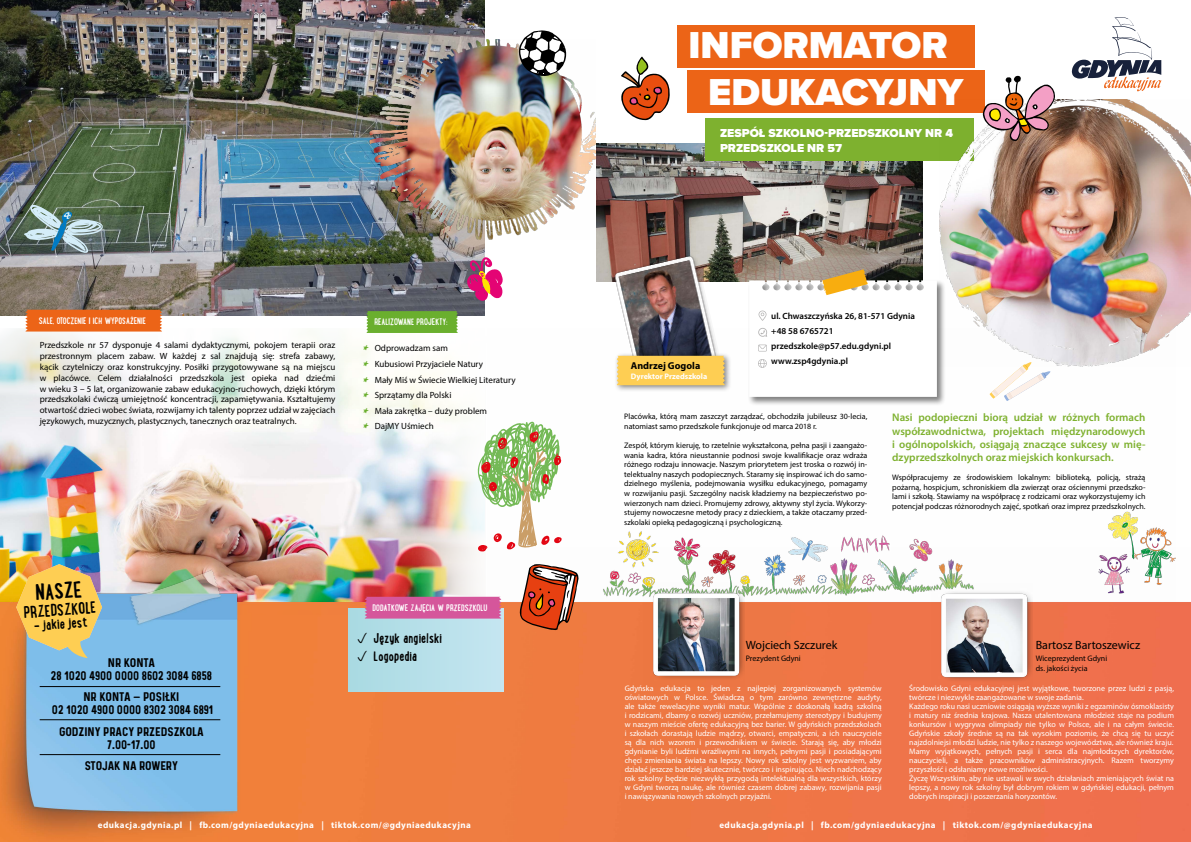
<style>
.page{position:relative;width:1191px;height:842px;background:#fff}
.page>*{position:absolute;margin:0;border:0;box-sizing:border-box;transform-origin:0 0}
.t1{font:900 38.9px/46.7px "Proxima Nova";color:#fff;text-align:center}
.t2{font:700 24px "Lunch Box";color:#000}
.t3{font:700 18px "Lunch Box";color:#000}
.t4{font:700 15.7px "Lunch Box";color:#000}
.t5{font:700 15px/18px "Lunch Box";color:#000}
.t6{font:900 12px/14.4px "Proxima Nova";color:#fff}
.t7{font:12px "Myriad Pro";color:#000}
.t8{font:600 11px/13.2px "Myriad Pro";color:#7eb12f;text-align:justify}
.t9{font:10px/13px "Prequel";color:#000;text-align:center}
.t10{font:700 10px "Lunch Box";color:#fff}
.t11{font:700 10px "Myriad Pro";color:#000}
.t12{font:9px/10.8px "Myriad Pro";color:#000;text-align:justify}
.t13{font:700 9px "Myriad Pro";letter-spacing:.05em;color:#fff}
.t14{font:600 9px/15px "Myriad Pro";color:#000}
.t15{font:8px/9px "Myriad Pro";color:#fff;text-align:justify}
.t16{font:8px/9.6px "Myriad Pro";color:#000}
.t17{font:700 8px "Myriad Pro";color:#fff}
.s1{font-family:"Chinup Buttercup Elements";font-size:13px;color:#6aaf2e}
</style>
<div class="page">
<img style="left:0;top:0;width:485px;height:316px">
<img style="left:369px;top:40px;width:226px;height:199px">
<img style="left:0;top:330px;width:1172px;height:218px">
<img style="left:0;top:548px;width:1191px;height:294px">
<svg style="left:1071px;top:17px;width:90px;height:74px"></svg>
<div style="left:677px;top:26px;width:297px;height:42px;background:#ec6417"></div>
<div style="left:687px;top:70px;width:297px;height:43px;background:#ec6417"></div>
<img style="left:596px;top:144px;width:327px;height:138px">
<div style="left:705px;top:118px;width:269px;height:43px;background:#7eb12f"></div>
<hr style="left:40px;top:686px;width:180px;height:1px;background:#000">
<hr style="left:40px;top:719px;width:180px;height:1px;background:#000">
<hr style="left:40px;top:754px;width:180px;height:1px;background:#000">
<svg style="left:366px;top:311px;width:92px;height:22px;background:#6caf32"></svg>
<div style="left:349px;top:609px;width:154px;height:82px;background:linear-gradient(to right,#a9dae2,#c5e6f1)"></div>
<div style="left:365px;top:597px;width:136px;height:22px;background:#d5569b"></div>
<svg style="left:25px;top:310px;width:137px;height:22px;background:#eb691f"></svg>
<div style="left:747px;top:279px;width:199px;height:127px;background:#000;opacity:.5"></div>
<svg style="left:16px;top:564px;width:86px;height:94px;background:#debf6c"></svg>
<svg style="left:989px;top:367px;width:61px;height:34px"></svg>
<svg style="left:749px;top:269px;width:188px;height:128px"></svg>
<svg style="left:517px;top:30px;width:50px;height:48px"></svg>
<svg style="left:621px;top:57px;width:49px;height:64px"></svg>
<svg style="left:517px;top:564px;width:64px;height:67px"></svg>
<svg style="left:477px;top:421px;width:85px;height:131px"></svg>
<svg style="left:24px;top:202px;width:80px;height:51px;background:#77908c"></svg>
<svg style="left:464px;top:255px;width:39px;height:48px"></svg>
<img style="left:939px;top:100px;width:252px;height:267px">
<img style="left:643px;top:583px;width:101px;height:103px">
<img style="left:932px;top:583px;width:100px;height:104px">
<img style="left:610px;top:251px;width:111px;height:129px">
<div style="left:614px;top:352px;width:117px;height:41px;background:#000;opacity:.48"></div>
<div style="left:617px;top:356px;width:108px;height:29px;background:#fece53"></div>
<svg style="left:982px;top:75px;width:73px;height:66px"></svg>
<svg style="left:358px;top:633px;width:9px;height:10px"></svg>
<svg style="left:358px;top:651px;width:9px;height:10px"></svg>
<p class="t10" style="left:39px;top:314px;width:109px">SALE, OTOCZENIE I ICH WYPOSAŻENIE</p>
<p class="t10" style="left:374px;top:315px;width:75px">REALIZOWANE PROJEKTY:</p>
<p class="t12" style="left:40px;top:340px;width:297px">Przedszkole nr 57 dysponuje 4 salami dydaktycznymi, pokojem terapii oraz przestronnym placem zabaw. W każdej z sal znajdują się: strefa zabawy, kącik czytelniczy oraz konstrukcyjny. Posiłki przygotowywane są na miejscu w placówce. Celem działalności przedszkola jest opieka nad dziećmi w wieku 3 – 5 lat, organizowanie zabaw edukacyjno-ruchowych, dzięki którym przedszkolaki ćwiczą umiejętność koncentracji, zapamiętywania. Kształtujemy otwartość dzieci wobec świata, rozwijamy ich talenty poprzez udział w zajęciach językowych, muzycznych, plastycznych, tanecznych oraz teatralnych.</p>
<p class="t12" style="left:362px;top:340px;width:155px;line-height:15.6px;text-align:left"><span class="s1">}</span> Odprowadzam sam<br><span class="s1">}</span> Kubusiowi Przyjaciele Natury<br><span class="s1">}</span> Mały Miś w Świecie Wielkiej Literatury <span class="s1">}</span> Sprzątamy dla Polski<br><span class="s1">}</span> Mała zakrętka – duży problem<br><span class="s1">}</span> DajMY Uśmiech</p>
<h2 class="t2" style="left:34px;top:576px;width:48px;rotate:-4deg">NASZE</h2>
<h3 class="t3" style="left:23px;top:600px;width:75px;rotate:-4deg">PRZEDSZKOLE</h3>
<h3 class="t4" style="left:33px;top:615px;width:55px;rotate:-4deg">- jakie jest</h3>
<p class="t9" style="left:51px;top:656px;width:163px">NR KONTA<br>28 1020 4900 0000 8602 3084 6858</p>
<p class="t9" style="left:52px;top:690px;width:163px">NR KONTA – POSIŁKI<br>02 1020 4900 0000 8302 3084 6891</p>
<p class="t9" style="left:59px;top:725px;width:146px">GODZINY PRACY PRZEDSZKOLA<br>7.00-17.00</p>
<p class="t9" style="left:85px;top:759px;width:95px">STOJAK NA ROWERY</p>
<p class="t10" style="left:372px;top:601px;width:117px">DODATKOWE ZAJĘCIA W PRZEDSZKOLU</p>
<h3 class="t5" style="left:373px;top:629px;width:70px">Język angielski<br>Logopedia</h3>
<h1 class="t1" style="left:688px;top:22px;width:276px">INFORMATOR<br>EDUKACYJNY</h1>
<h3 class="t6" style="left:720px;top:126px;width:234px">ZESPÓŁ SZKOLNO-PRZEDSZKOLNY NR 4<br>PRZEDSZKOLE NR 57</h3>
<p class="t11" style="left:631px;top:359px;width:71px">Andrzej Gogola</p>
<p class="t17" style="left:631px;top:371px;width:78px">Dyrektor Przedszkola</p>
<p class="t14" style="left:771px;top:309px;width:145px">ul. Chwaszczyńska 26, 81-571 Gdynia +48 58 6765721 przedszkole@p57.edu.gdyni.pl www.zsp4gdynia.pl</p>
<p class="t16" style="left:624px;top:412px;width:244px">Placówka, którą mam zaszczyt zarządzać, obchodziła jubileusz 30-lecia, natomiast samo przedszkole funkcjonuje od marca 2018 r.</p>
<p class="t16" style="left:624px;top:440px;width:244px;text-align:justify">Zespół, którym kieruję, to rzetelnie wykształcona, pełna pasji i zaangażo&shy;wania kadra, która nieustannie podnosi swoje kwalifikacje oraz wdraża różnego rodzaju innowacje. Naszym priorytetem jest troska o rozwój in&shy;telektualny naszych podopiecznych. Staramy się inspirować ich do samo&shy;dzielnego myślenia, podejmowania wysiłku edukacyjnego, pomagamy w rozwijaniu pasji. Szczególny nacisk kładziemy na bezpieczeństwo po&shy;wierzonych nam dzieci. Promujemy zdrowy, aktywny styl życia. Wykorzy&shy;stujemy nowoczesne metody pracy z dzieckiem, a także otaczamy przed&shy;szkolaki opieką pedagogiczną i psychologiczną.</p>
<h3 class="t8" style="left:892px;top:411px;width:255px">Nasi podopieczni biorą udział w różnych formach współzawodnictwa, projektach międzynarodowych i ogólnopolskich, osiągają znaczące sukcesy w mię&shy;dzyprzedszkolnych oraz miejskich konkursach.</h3>
<p class="t16" style="left:892px;top:473px;width:255px;text-align:justify">Współpracujemy ze środowiskiem lokalnym: biblioteką, policją, strażą pożarną, hospicjum, schroniskiem dla zwierząt oraz ościennymi przedszko&shy;lami i szkołą. Stawiamy na współpracę z rodzicami oraz wykorzystujemy ich potencjał podczas różnorodnych zajęć, spotkań oraz imprez przedszkolnych.</p>
<h3 class="t7" style="left:746px;top:637px;width:93px">Wojciech Szczurek</h3>
<p class="t16" style="left:746px;top:654px;width:57px">Prezydent Gdyni</p>
<h3 class="t7" style="left:1035px;top:637px;width:106px">Bartosz Bartoszewicz</h3>
<p class="t16" style="left:1035px;top:654px;width:73px">Wiceprezydent Gdyni ds. jakości życia</p>
<p class="t15" style="left:624px;top:683px;width:258px">Gdyńska edukacja to jeden z najlepiej zorganizowanych systemów oświatowych w Polsce. Świadczą o tym zarówno zewnętrzne audyty, ale także rewelacyjne wyniki matur. Wspólnie z doskonałą kadrą szkolną i rodzicami, dbamy o rozwój uczniów, przełamujemy stereotypy i budujemy w naszym mieście ofertę edukacyjną bez barier. W gdyńskich przedszkolach i szkołach dorastają ludzie mądrzy, otwarci, empatyczni, a ich nauczyciele są dla nich wzorem i przewodnikiem w świecie. Starają się, aby młodzi gdynianie byli ludźmi wrażliwymi na innych, pełnymi pasji i posiadającymi chęci zmieniania świata na lepszy. Nowy rok szkolny jest wyzwaniem, aby działać jeszcze bardziej skutecznie, twórczo i inspirująco. Niech nadchodzący rok szkolny będzie niezwykłą przygodą intelektualną dla wszystkich, którzy w Gdyni tworzą naukę, ale również czasem dobrej zabawy, rozwijania pasji i nawiązywania nowych szkolnych przyjaźni.</p>
<p class="t15" style="left:909px;top:683px;width:266px;text-align:left">Środowisko Gdyni edukacyjnej jest wyjątkowe, tworzone przez ludzi z pasją, twórcze i niezwykle zaangażowane w swoje zadania.<br>Każdego roku nasi uczniowie osiągają wyższe wyniki z egzaminów ósmoklasisty i matury niż średnia krajowa. Nasza utalentowana młodzież staje na podium konkursów i wygrywa olimpiady nie tylko w Polsce, ale i na całym świecie.<br>Gdyńskie szkoły średnie są na tak wysokim poziomie, że chcą się tu uczyć najzdolniejsi młodzi ludzie, nie tylko z naszego województwa, ale również kraju.<br>Mamy wyjątkowych, pełnych pasji i serca dla najmłodszych dyrektorów, nauczycieli, a także pracowników administracyjnych. Razem tworzymy przyszłość i odsłaniamy nowe możliwości.<br>Życzę Wszystkim, aby nie ustawali w swych działaniach zmieniających świat na lepszy, a nowy rok szkolny był dobrym rokiem w gdyńskiej edukacji, pełnym dobrych inspiracji i poszerzania horyzontów.</p>
<p class="t13" style="left:98px;top:819px;width:374px">edukacja.gdynia.pl | fb.com/gdyniaedukacyjna | tiktok.com/@gdyniaedukacyjna</p>
<p class="t13" style="left:719px;top:819px;width:374px">edukacja.gdynia.pl | fb.com/gdyniaedukacyjna | tiktok.com/@gdyniaedukacyjna</p>
</div>
